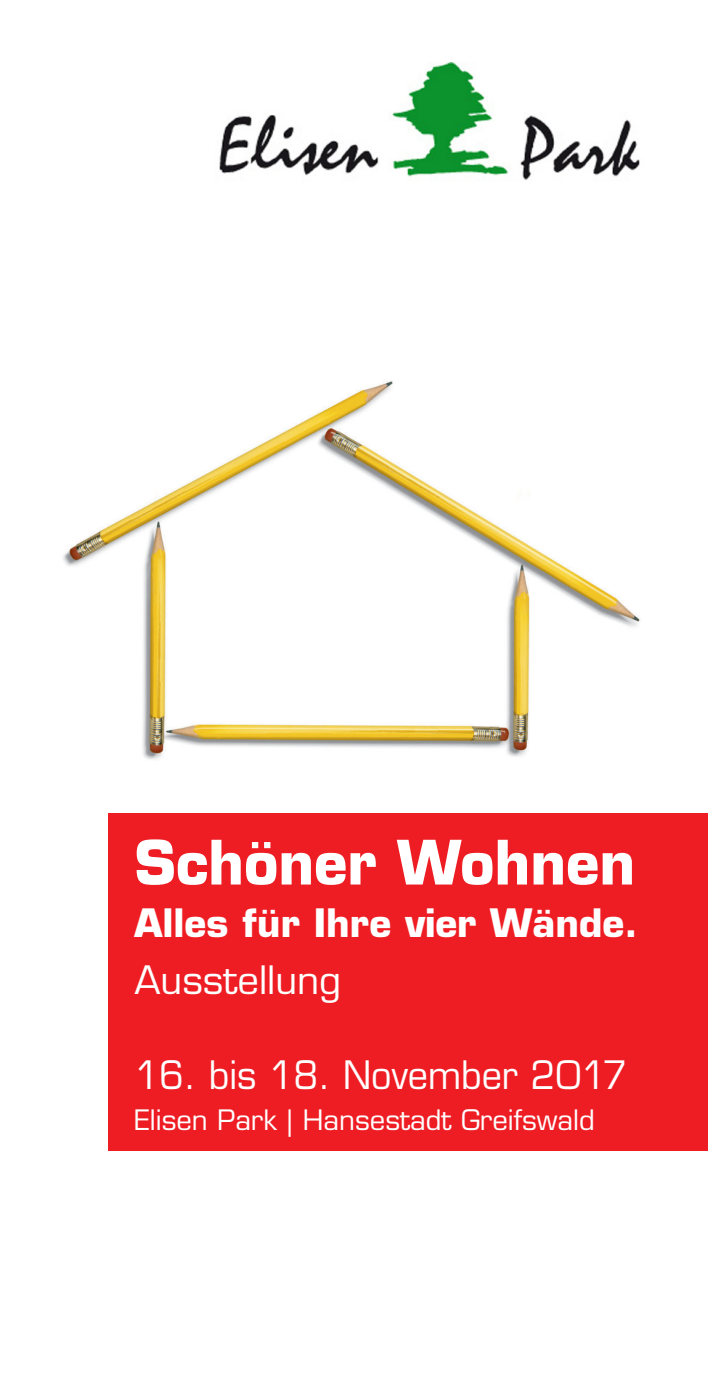
<style>
.page{position:relative;width:708px;height:1378px;background:#fff}
.page>*{position:absolute;margin:0;border:0;box-sizing:border-box;transform-origin:0 0}
.t1{font:700 59.62px "Eurostile";color:#fff}
.t2{font:700 38.25px "Eurostile";color:#fff}
.t3{font:38.25px "Eurostile";color:#fff;scale:.94 1}
.t4{font:38.25px "Eurostile";color:#fff}
.t5{font:27.45px "Eurostile";color:#fff}
</style>
<div class="page">
<img style="left:63px;top:381px;width:577px;height:379px">
<div style="left:108px;top:813px;width:600px;height:338px;background:#ee1d23"></div>
<img style="left:219px;top:63px;width:421px;height:117px">
<h1 class="t1" style="left:134px;top:826px;width:502px">Schöner Wohnen</h1>
<h2 class="t2" style="left:134px;top:899px;width:505px">Alles für Ihre vier Wände.</h2>
<h2 class="t4" style="left:134px;top:957px;width:208px">Ausstellung</h2>
<h2 class="t3" style="left:134px;top:1052px;width:526px">16. bis 18. November 2017</h2>
<p class="t5" style="left:134px;top:1103px;width:462px">Elisen Park | Hansestadt Greifswald</p>
</div>
